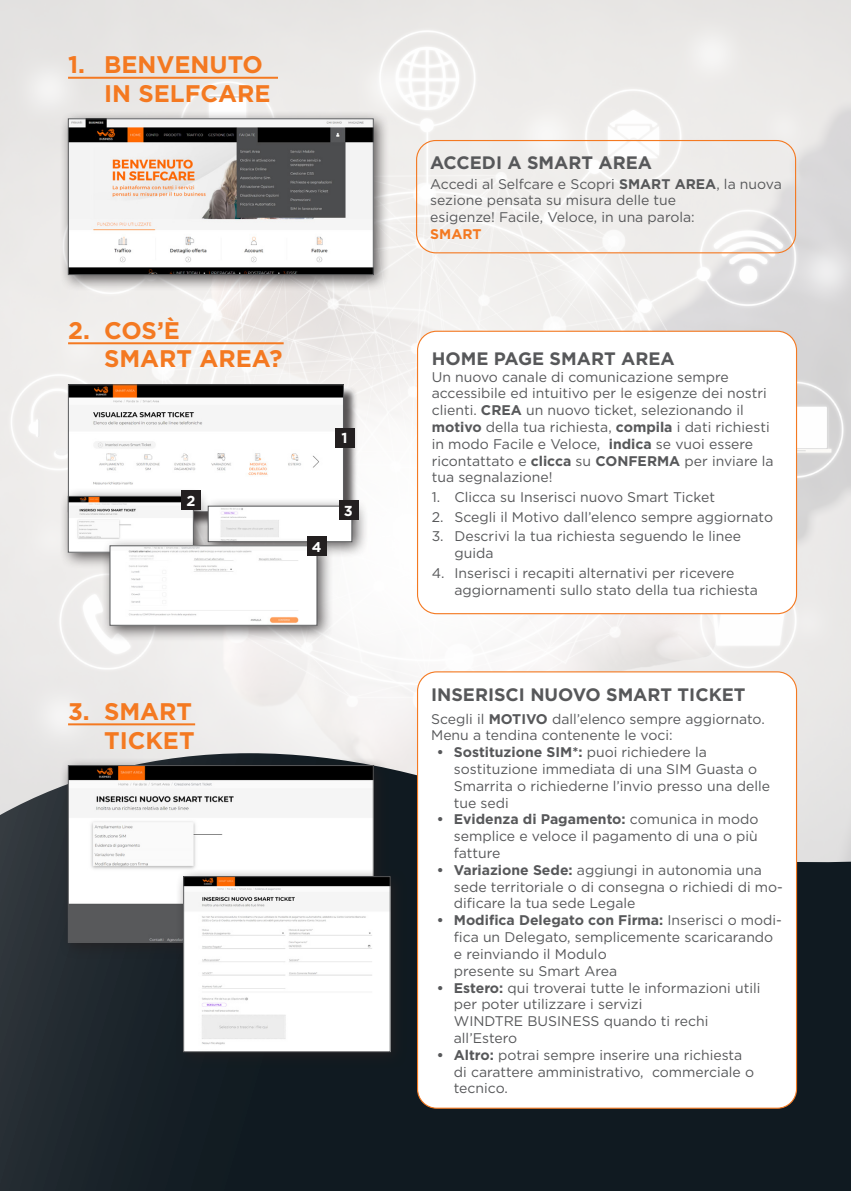
<style>
.page{position:relative;width:851px;height:1191px;background:#fff}
.page>*{position:absolute;margin:0;border:0;box-sizing:border-box;transform-origin:0 0}
.t1{font:700 24px/28.8px "Gotham";color:#f47921}
.t2{font:700 18px "Gotham";color:#57585a}
.t3{font:700 14.4px "Gotham";color:#fff}
.t4{font:700 14.2px "Gotham";color:#fff}
.t5{font:14px/16.8px "Gotham";color:#57585a}
.t6{font:700 14px "Gotham";color:#f47921}
.s1{font-weight:700}
</style>
<div class="page">
<img style="left:0;top:0;width:850px;height:753px">
<svg style="left:0;top:753px;width:850px;height:438px"></svg>
<hr style="left:68px;top:77px;width:210px;height:2px;background:#f47921">
<div style="left:416px;top:140px;width:380px;height:113px;border:1px solid #f47921;border-radius:19px"></div>
<hr style="left:68px;top:723px;width:127px;height:2px;background:#f47921">
<div style="left:60px;top:757px;width:330px;height:202px;background:#231f20;opacity:.75"></div>
<img style="left:70px;top:767px;width:301px;height:173px">
<div style="left:68px;top:765px;width:305px;height:177px;border:1px solid #57585a"></div>
<div style="left:175px;top:868px;width:232px;height:200px;background:#231f20;opacity:.75"></div>
<img style="left:185px;top:878px;width:203px;height:172px">
<div style="left:183px;top:876px;width:207px;height:176px;border:1px solid #57585a"></div>
<div style="left:417px;top:672px;width:379px;height:436px;background:#fff;border-radius:19px"></div>
<div style="left:60px;top:110px;width:330px;height:181px;background:#231f20;opacity:.75"></div>
<img style="left:70px;top:120px;width:301px;height:153px">
<div style="left:68px;top:118px;width:305px;height:157px;border:1px solid #57585a"></div>
<div style="left:417px;top:331px;width:379px;height:282px;background:#fff;border-radius:19px"></div>
<div style="left:417px;top:331px;width:380px;height:283px;border:1px solid #f47921;border-radius:19px"></div>
<hr style="left:68px;top:342px;width:215px;height:2px;background:#f47921">
<div style="left:70px;top:386px;width:288px;height:140px;background:#231f20;opacity:.75"></div>
<img style="left:70px;top:386px;width:272px;height:111px">
<div style="left:68px;top:384px;width:276px;height:128px;border:1px solid #57585a"></div>
<div style="left:60px;top:488px;width:150px;height:81px;background:#231f20;opacity:.75"></div>
<img style="left:70px;top:498px;width:121px;height:52px">
<div style="left:68px;top:496px;width:125px;height:56px;border:1px solid #57585a"></div>
<div style="left:199px;top:497px;width:169px;height:61px;background:#231f20;opacity:.75"></div>
<img style="left:210px;top:508px;width:140px;height:32px">
<div style="left:208px;top:506px;width:144px;height:36px;border:1px solid #57585a"></div>
<div style="left:182px;top:490px;width:19px;height:20px;background:#231f20"></div>
<div style="left:101px;top:537px;width:233px;height:105px;background:#231f20;opacity:.75"></div>
<img style="left:112px;top:547px;width:203px;height:76px">
<div style="left:110px;top:545px;width:207px;height:80px;border:1px solid #57585a"></div>
<div style="left:335px;top:428px;width:19px;height:19px;background:#231f20"></div>
<div style="left:339px;top:500px;width:19px;height:20px;background:#231f20"></div>
<div style="left:307px;top:536px;width:19px;height:19px;background:#231f20"></div>
<h1 class="t1" style="left:104px;top:50px;width:168px;text-indent:-36px">1. BENVENUTO<br>IN SELFCARE</h1>
<h1 class="t1" style="left:104px;top:315px;width:180px;text-indent:-36px">2. COS’È<br>SMART AREA?</h1>
<p class="t3" style="left:186px;top:491px;width:10px">2</p>
<p class="t3" style="left:341px;top:428px;width:8px">1</p>
<p class="t4" style="left:312px;top:537px;width:11px">4</p>
<p class="t3" style="left:344px;top:501px;width:10px">3</p>
<h1 class="t1" style="left:68px;top:696px;width:128px;text-align:right">3. SMART<br>TICKET</h1>
<p class="t2" style="left:430px;top:150px;width:223px">ACCEDI A SMART AREA</p>
<p class="t5" style="left:430px;top:175px;width:353px">Accedi al Selfcare e Scopri <span class="s1">SMART AREA</span>, la nuova sezione pensata su misura delle tue<br>esigenze! Facile, Veloce, in una parola:</p>
<p class="t6" style="left:430px;top:225px;width:53px">SMART</p>
<p class="t2" style="left:431px;top:346px;width:244px">HOME PAGE SMART AREA</p>
<p class="t5" style="left:431px;top:368px;width:343px">Un nuovo canale di comunicazione sempre accessibile ed intuitivo per le esigenze dei nostri clienti. <span class="s1">CREA</span> un nuovo ticket, selezionando il <span class="s1">motivo</span> della tua richiesta, <span class="s1">compila</span> i dati richiesti in modo Facile e Veloce, <span class="s1">indica</span> se vuoi essere ricontattato e <span class="s1">clicca</span> su <span class="s1">CONFERMA</span> per inviare la tua segnalazione!</p>
<p class="t5" style="left:431px;top:488px;width:285px">1. Clicca su Inserisci nuovo Smart Ticket</p>
<p class="t5" style="left:431px;top:508px;width:343px">2. Scegli il Motivo dall’elenco sempre aggiornato</p>
<p class="t5" style="left:454px;top:527px;width:288px;text-indent:-23px">3. Descrivi la tua richiesta seguendo le linee guida</p>
<p class="t5" style="left:454px;top:564px;width:305px;text-indent:-23px">4. Inserisci i recapiti alternativi per ricevere aggiornamenti sullo stato della tua richiesta</p>
<p class="t2" style="left:431px;top:683px;width:316px">INSERISCI NUOVO SMART TICKET</p>
<p class="t5" style="left:431px;top:710px;width:335px">Scegli il <span class="s1">MOTIVO</span> dall’elenco sempre aggiornato.<br>Menu a tendina contenente le voci:</p>
<p class="t5" style="left:454px;top:743px;width:317px;text-indent:-17px"><span class="s1">• Sostituzione SIM*:</span> puoi richiedere la sostituzione immediata di una SIM Guasta o Smarrita o richiederne l’invio presso una delle tue sedi</p>
<p class="t5" style="left:454px;top:810px;width:306px;text-align:justify;text-indent:-17px"><span class="s1">• Evidenza di Pagamento:</span> comunica in modo semplice e veloce il pagamento di una o più fatture</p>
<p class="t5" style="left:454px;top:861px;width:330px;text-indent:-17px"><span class="s1">• Variazione Sede:</span> aggiungi in autonomia una sede territoriale o di consegna o richiedi di mo&shy;dificare la tua sede Legale</p>
<p class="t5" style="left:454px;top:911px;width:329px;text-indent:-17px"><span class="s1">• Modifica Delegato con Firma:</span> Inserisci o modi&shy;fica un Delegato, semplicemente scaricarando e reinviando il Modulo<br>presente su Smart Area</p>
<p class="t5" style="left:454px;top:978px;width:308px;text-indent:-17px"><span class="s1">• Estero:</span> qui troverai tutte le informazioni utili per poter utilizzare i servizi<br>WINDTRE BUSINESS quando ti rechi all’Estero</p>
<p class="t5" style="left:454px;top:1046px;width:302px;text-indent:-17px"><span class="s1">• Altro:</span> potrai sempre inserire una richiesta di carattere amministrativo, commerciale o tecnico.</p>
</div>
